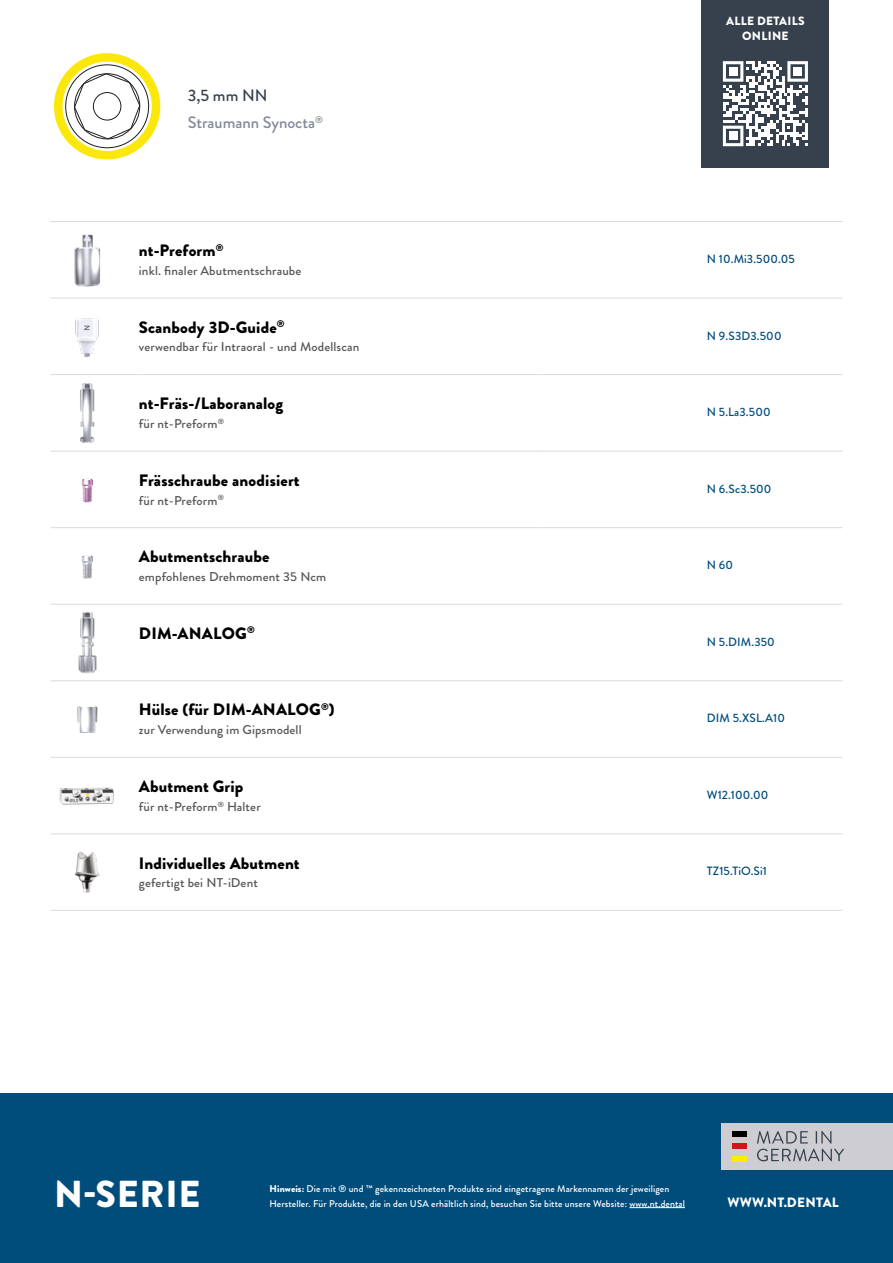
<style>
.page{position:relative;width:893px;height:1263px;background:#fff}
.page>*{position:absolute;margin:0;border:0;box-sizing:border-box;transform-origin:0 0}
.t1{font:900 37.5px "Brandon Grotesque";letter-spacing:.02em;color:#fff}
.Artikel{font:900 16.5px "Brandon Grotesque";letter-spacing:.01em;color:#000}
.t2{font:500 16.5px "Brandon Grotesque";color:#818998}
.t3{font:500 16.5px "Brandon Grotesque";color:#37414e}
.t4{font:900 13.5px "Brandon Grotesque";letter-spacing:.02em;color:#fff}
.Artikel_Zusatz{font:500 12.75px "Brandon Grotesque";letter-spacing:.01em;color:#575756}
.t5{font:500 12px "Brandon Grotesque";letter-spacing:.01em;color:#004d7c}
.t6{font:900 12px/14.4px "Brandon Grotesque";letter-spacing:.02em;color:#fff;text-align:center}
.t7{font:500 9.75px/15px "Brandon Grotesque";letter-spacing:.01em;color:#fff}
.s1{font-weight:900}
</style>
<div class="page">
<div style="left:0;top:1093px;width:893px;height:170px;background:#004d7c"></div>
<div style="left:702px;top:0;width:127px;height:167px;background:#37414e"></div>
<div style="left:721px;top:1123px;width:172px;height:47px;background:#ceced2"></div>
<div style="left:731px;top:1131px;width:15px;height:5px;background:#000"></div>
<div style="left:731px;top:1144px;width:15px;height:5px;background:#cd1719"></div>
<div style="left:731px;top:1156px;width:15px;height:5px;background:#ffed00"></div>
<svg style="left:757px;top:1131px;width:87px;height:30px"></svg>
<hr style="left:629px;top:1207px;width:56px;height:1px;background:#fff">
<svg style="left:723px;top:61px;width:85px;height:85px"></svg>
<div style="left:729px;top:67px;width:8px;height:9px;background:#fff"></div>
<div style="left:793px;top:67px;width:9px;height:9px;background:#fff"></div>
<div style="left:729px;top:132px;width:8px;height:8px;background:#fff"></div>
<svg style="left:54px;top:53px;width:106px;height:106px"></svg>
<hr style="left:50px;top:221px;width:89px;height:1px;background:#dadada">
<hr style="left:139px;top:221px;width:398px;height:1px;background:#dadada">
<hr style="left:537px;top:221px;width:305px;height:1px;background:#dadada">
<hr style="left:50px;top:298px;width:89px;height:1px;background:#dadada">
<hr style="left:139px;top:298px;width:398px;height:1px;background:#dadada">
<hr style="left:537px;top:298px;width:305px;height:1px;background:#dadada">
<hr style="left:50px;top:374px;width:89px;height:1px;background:#dadada">
<hr style="left:139px;top:374px;width:398px;height:1px;background:#dadada">
<hr style="left:537px;top:374px;width:305px;height:1px;background:#dadada">
<hr style="left:50px;top:451px;width:89px;height:1px;background:#dadada">
<hr style="left:139px;top:451px;width:398px;height:1px;background:#dadada">
<hr style="left:537px;top:451px;width:305px;height:1px;background:#dadada">
<hr style="left:50px;top:527px;width:89px;height:1px;background:#dadada">
<hr style="left:139px;top:527px;width:398px;height:1px;background:#dadada">
<hr style="left:537px;top:527px;width:305px;height:1px;background:#dadada">
<hr style="left:50px;top:604px;width:89px;height:1px;background:#dadada">
<hr style="left:139px;top:604px;width:398px;height:1px;background:#dadada">
<hr style="left:537px;top:604px;width:305px;height:1px;background:#dadada">
<hr style="left:50px;top:680px;width:89px;height:1px;background:#dadada">
<hr style="left:139px;top:680px;width:398px;height:1px;background:#dadada">
<hr style="left:537px;top:680px;width:305px;height:1px;background:#dadada">
<hr style="left:50px;top:757px;width:89px;height:1px;background:#dadada">
<hr style="left:139px;top:757px;width:398px;height:1px;background:#dadada">
<hr style="left:537px;top:757px;width:305px;height:1px;background:#dadada">
<hr style="left:50px;top:833px;width:89px;height:1px;background:#dadada">
<hr style="left:139px;top:833px;width:398px;height:1px;background:#dadada">
<hr style="left:537px;top:833px;width:305px;height:1px;background:#dadada">
<hr style="left:50px;top:910px;width:89px;height:1px;background:#dadada">
<hr style="left:139px;top:910px;width:398px;height:1px;background:#dadada">
<hr style="left:537px;top:910px;width:305px;height:1px;background:#dadada">
<img style="left:74px;top:234px;width:26px;height:53px">
<img style="left:75px;top:318px;width:24px;height:39px">
<img style="left:80px;top:383px;width:15px;height:60px">
<img style="left:81px;top:478px;width:12px;height:25px">
<img style="left:81px;top:555px;width:12px;height:24px">
<img style="left:78px;top:612px;width:19px;height:61px">
<img style="left:77px;top:706px;width:21px;height:27px">
<img style="left:59px;top:787px;width:55px;height:18px">
<img style="left:74px;top:851px;width:26px;height:42px">
<p class="t3" style="left:188px;top:84px;width:81px">3,5 mm NN</p>
<p class="t2" style="left:188px;top:111px;width:137px">Straumann Synocta<sup>®</sup></p>
<p class="Artikel" style="left:139px;top:239px;width:86px">nt-Preform<sup>®</sup></p>
<p class="Artikel_Zusatz" style="left:139px;top:262px;width:164px">inkl. finaler Abutmentschraube</p>
<p class="Artikel" style="left:139px;top:315px;width:147px">Scanbody 3D-Guide<sup>®</sup></p>
<p class="Artikel_Zusatz" style="left:139px;top:338px;width:222px">verwendbar für Intraoral - und Modellscan</p>
<p class="Artikel" style="left:139px;top:392px;width:146px">nt-Fräs-/Laboranalog</p>
<p class="Artikel_Zusatz" style="left:139px;top:415px;width:87px">für nt-Preform<sup>®</sup></p>
<p class="Artikel" style="left:139px;top:468px;width:162px">Frässchraube anodisiert</p>
<p class="Artikel_Zusatz" style="left:139px;top:491px;width:87px">für nt-Preform<sup>®</sup></p>
<p class="Artikel" style="left:139px;top:545px;width:132px">Abutmentschraube</p>
<p class="Artikel_Zusatz" style="left:139px;top:568px;width:189px">empfohlenes Drehmoment 35 Ncm</p>
<p class="Artikel" style="left:139px;top:621px;width:117px">DIM-ANALOG<sup>®</sup></p>
<p class="Artikel" style="left:139px;top:698px;width:197px">Hülse (für DIM-ANALOG<sup>®</sup>)</p>
<p class="Artikel_Zusatz" style="left:139px;top:721px;width:164px">zur Verwendung im Gipsmodell</p>
<p class="Artikel" style="left:139px;top:775px;width:106px">Abutment Grip</p>
<p class="Artikel_Zusatz" style="left:139px;top:797px;width:123px">für nt-Preform<sup>®</sup> Halter</p>
<p class="Artikel" style="left:139px;top:851px;width:162px">Individuelles Abutment</p>
<p class="Artikel_Zusatz" style="left:139px;top:874px;width:121px">gefertigt bei NT-iDent</p>
<p class="t6" style="left:726px;top:14px;width:80px">ALLE DETAILS<br>ONLINE</p>
<p class="t5" style="left:707px;top:251px;width:90px">N 10.Mi3.500.05</p>
<p class="t5" style="left:707px;top:327px;width:76px">N 9.S3D3.500</p>
<p class="t5" style="left:707px;top:404px;width:65px">N 5.La3.500</p>
<p class="t5" style="left:707px;top:480px;width:66px">N 6.Sc3.500</p>
<p class="t5" style="left:707px;top:557px;width:28px">N 60</p>
<p class="t5" style="left:707px;top:633px;width:70px">N 5.DIM.350</p>
<p class="t5" style="left:707px;top:710px;width:80px">DIM 5.XSL.A10</p>
<p class="t5" style="left:707px;top:786px;width:63px">W12.100.00</p>
<p class="t5" style="left:707px;top:863px;width:62px">TZ15.TiO.Si1</p>
<h1 class="t1" style="left:54px;top:1167px;width:148px">N-SERIE</h1>
<p class="t7" style="left:270px;top:1181px;width:417px"><span class="s1">Hinweis:</span> Die mit ® und ™ gekennzeichneten Produkte sind eingetragene Markennamen der jeweiligen<br>Hersteller. Für Produkte, die in den USA erhältlich sind, besuchen Sie bitte unsere Website: www.nt.dental</p>
<p class="t4" style="left:728px;top:1192px;width:113px">WWW.NT.DENTAL</p>
</div>
